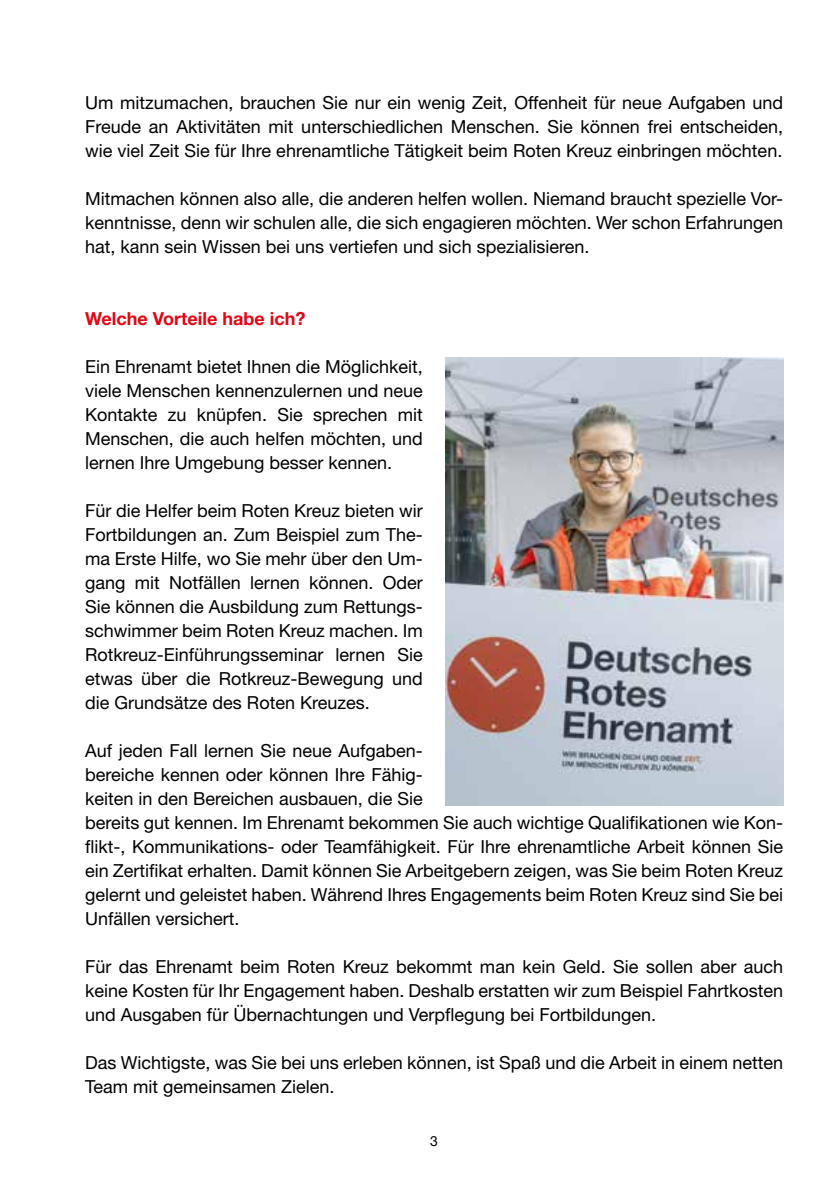
<style>
.page{position:relative;width:840px;height:1191px;background:#fff}
.page>*{position:absolute;margin:0;border:0;box-sizing:border-box;transform-origin:0 0}
.t1{font:18px/24px "Helvetica Neue LT Pro";color:#000;text-align:justify}
.t2{font:700 18px "Helvetica Neue LT Pro";color:#e30613}
.t3{font:14px "Helvetica Neue LT Pro";color:#000}
</style>
<div class="page">
<img style="left:445px;top:357px;width:337px;height:448px">
<p class="t1" style="left:85px;top:90px;width:699px">Um mitzumachen, brauchen Sie nur ein wenig Zeit, Offenheit für neue Aufgaben und Freude an Aktivitäten mit unterschiedlichen Menschen. Sie können frei entscheiden, wie viel Zeit Sie für Ihre ehrenamtliche Tätigkeit beim Roten Kreuz einbringen möchten.</p>
<p class="t1" style="left:85px;top:186px;width:699px">Mitmachen können also alle, die anderen helfen wollen. Niemand braucht spezielle Vor&shy;kenntnisse, denn wir schulen alle, die sich engagieren möchten. Wer schon Erfahrungen hat, kann sein Wissen bei uns vertiefen und sich spezialisieren.</p>
<p class="t2" style="left:85px;top:308px;width:222px">Welche Vorteile habe ich?</p>
<p class="t1" style="left:85px;top:354px;width:339px">Ein Ehrenamt bietet Ihnen die Möglichkeit, viele Menschen kennenzulernen und neue Kontakte zu knüpfen. Sie sprechen mit Menschen, die auch helfen möchten, und lernen Ihre Umgebung besser kennen.</p>
<p class="t1" style="left:85px;top:498px;width:339px">Für die Helfer beim Roten Kreuz bieten wir Fortbildungen an. Zum Beispiel zum The&shy;ma Erste Hilfe, wo Sie mehr über den Um&shy;gang mit Notfällen lernen können. Oder Sie können die Ausbildung zum Rettungs&shy;schwimmer beim Roten Kreuz machen. Im Rotkreuz-Einführungsseminar lernen Sie etwas über die Rotkreuz-Bewegung und die Grundsätze des Roten Kreuzes.</p>
<p class="t1" style="left:85px;top:738px;width:699px;text-align:left">Auf jeden Fall lernen Sie neue Aufgaben-<br>bereiche kennen oder können Ihre Fähig-<br>keiten in den Bereichen ausbauen, die Sie<br>bereits gut kennen. Im Ehrenamt bekommen Sie auch wichtige Qualifikationen wie Kon&shy;flikt-, Kommunikations- oder Teamfähigkeit. Für Ihre ehrenamtliche Arbeit können Sie ein Zertifikat erhalten. Damit können Sie Arbeitgebern zeigen, was Sie beim Roten Kreuz gelernt und geleistet haben. Während Ihres Engagements beim Roten Kreuz sind Sie bei Unfällen versichert.</p>
<p class="t1" style="left:85px;top:954px;width:699px">Für das Ehrenamt beim Roten Kreuz bekommt man kein Geld. Sie sollen aber auch keine Kosten für Ihr Engagement haben. Deshalb erstatten wir zum Beispiel Fahrtkosten und Ausgaben für Übernachtungen und Verpflegung bei Fortbildungen.</p>
<p class="t1" style="left:85px;top:1050px;width:699px">Das Wichtigste, was Sie bei uns erleben können, ist Spaß und die Arbeit in einem netten<br>Team mit gemeinsamen Zielen.</p>
<p class="t3" style="left:430px;top:1132px;width:9px">3</p>
</div>
